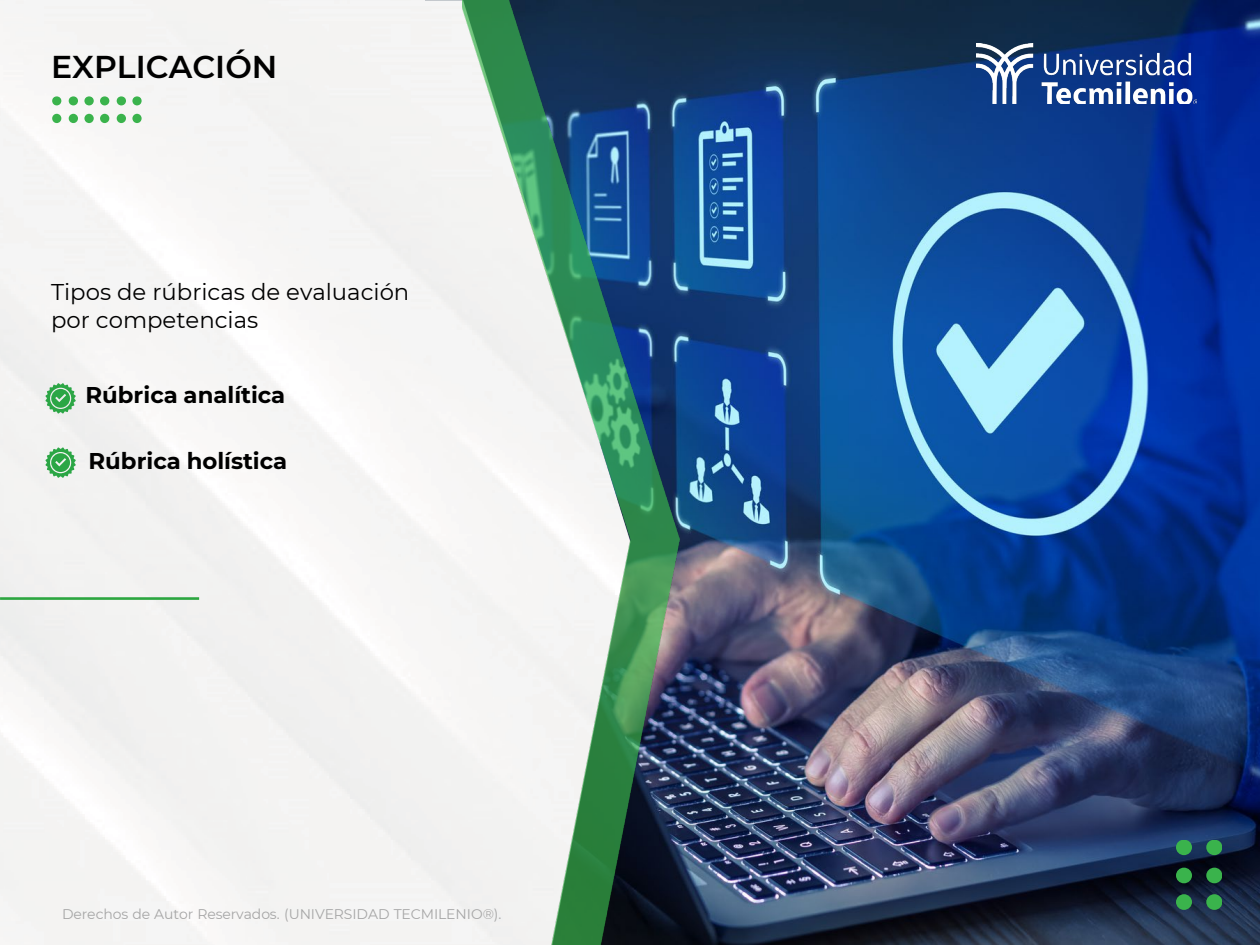
<style>
.page{position:relative;width:1260px;height:945px;background:#fff}
.page>*{position:absolute;margin:0;border:0;box-sizing:border-box;transform-origin:0 0}
.t1{font:600 31.5px "Montserrat";color:#000}
.t2{font:22.75px/28px "Montserrat";color:#000}
.t3{font:700 22.75px "Montserrat";color:#000}
.t4{font:14px "Montserrat";letter-spacing:-.01em;color:#a6a6a6}
</style>
<div class="page">
<img style="left:684px;top:0;width:576px;height:945px">
<img style="left:0;top:0;width:684px;height:945px">
<img style="left:462px;top:0;width:218px;height:945px">
<div style="left:1206px;top:840px;width:15px;height:15px;background:#3ab34c;border-radius:50%"></div>
<div style="left:1206px;top:868px;width:15px;height:15px;background:#3ab34c;border-radius:50%"></div>
<div style="left:1206px;top:894px;width:15px;height:16px;background:#3ab34c;border-radius:50%"></div>
<div style="left:1176px;top:840px;width:16px;height:15px;background:#3ab34c;border-radius:50%"></div>
<div style="left:1176px;top:868px;width:16px;height:15px;background:#3ab34c;border-radius:50%"></div>
<div style="left:1176px;top:894px;width:16px;height:16px;background:#3ab34c;border-radius:50%"></div>
<hr style="left:0;top:597px;width:199px;height:3px;background:#2ca640">
<img style="left:976px;top:44px;width:221px;height:59px">
<div style="left:100px;top:97px;width:9px;height:8px;background:#3ab34c;border-radius:50%"></div>
<div style="left:117px;top:97px;width:9px;height:8px;background:#3ab34c;border-radius:50%"></div>
<div style="left:132px;top:97px;width:9px;height:8px;background:#3ab34c;border-radius:50%"></div>
<div style="left:100px;top:114px;width:9px;height:9px;background:#3ab34c;border-radius:50%"></div>
<div style="left:117px;top:114px;width:9px;height:9px;background:#3ab34c;border-radius:50%"></div>
<div style="left:132px;top:114px;width:9px;height:9px;background:#3ab34c;border-radius:50%"></div>
<div style="left:52px;top:97px;width:9px;height:8px;background:#3ab34c;border-radius:50%"></div>
<div style="left:69px;top:97px;width:9px;height:8px;background:#3ab34c;border-radius:50%"></div>
<div style="left:84px;top:97px;width:10px;height:8px;background:#3ab34c;border-radius:50%"></div>
<div style="left:52px;top:114px;width:9px;height:9px;background:#3ab34c;border-radius:50%"></div>
<div style="left:69px;top:114px;width:9px;height:9px;background:#3ab34c;border-radius:50%"></div>
<div style="left:84px;top:114px;width:10px;height:9px;background:#3ab34c;border-radius:50%"></div>
<svg style="left:45px;top:383px;width:31px;height:31px"></svg>
<svg style="left:45px;top:447px;width:31px;height:31px"></svg>
<p class="t1" style="left:51px;top:45px;width:228px">EXPLICACIÓN</p>
<p class="t2" style="left:51px;top:277px;width:360px">Tipos de rúbricas de evaluación por competencias</p>
<p class="t3" style="left:85px;top:378px;width:201px">Rúbrica analítica</p>
<p class="t3" style="left:89px;top:445px;width:200px">Rúbrica holística</p>
<p class="t4" style="left:62px;top:904px;width:441px">Derechos de Autor Reservados. (UNIVERSIDAD TECMILENIO®).</p>
</div>
